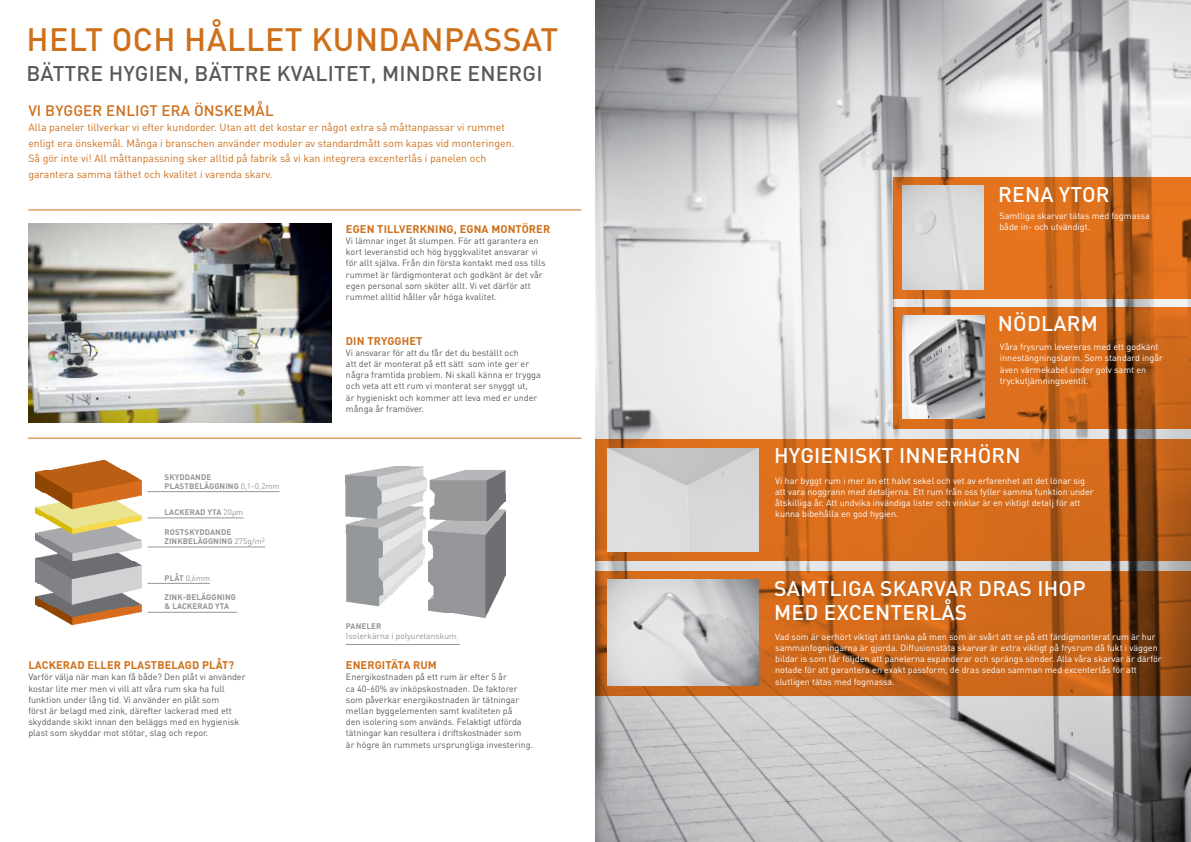
<style>
.page{position:relative;width:1191px;height:842px;background:#fff}
.page>*{position:absolute;margin:0;border:0;box-sizing:border-box;transform-origin:0 0}
.t1{font:500 32px "DIN";letter-spacing:.015em;color:#ce6f19}
.t2{font:500 21px/24.4px "DIN";letter-spacing:.01em;color:#fff}
.t3{font:500 21px "DIN";letter-spacing:.01em;color:#58595b}
.t4{font:500 15px "DIN";letter-spacing:.01em;color:#ce6f19}
.t5{font:700 11px "DIN";letter-spacing:.01em;color:#ce6f19}
.t6{font:10.5px/15.5px "DIN";color:#ce6f19}
.t7{font:9px/11.2px "DIN";color:#58595b}
.t8{font:9px/11.2px "DIN";color:#fff}
.t9{font:8.5px "DIN";color:#939598}
.t10{font:700 8px/9px "DIN";letter-spacing:.01em;color:#939598}
.t11{font:8px "DIN";color:#939598}
.s1{font-weight:400}
.s2{font-weight:700}
</style>
<div class="page">
<img style="left:595px;top:0;width:596px;height:842px">
<svg style="left:595px;top:439px;width:596px;height:122px;background:#c5641a"></svg>
<svg style="left:893px;top:177px;width:298px;height:121px;background:#d36b1c"></svg>
<svg style="left:893px;top:307px;width:298px;height:122px;background:#c6641a"></svg>
<svg style="left:595px;top:571px;width:596px;height:125px;background:#ba5e18"></svg>
<img style="left:902px;top:316px;width:82px;height:102px">
<img style="left:607px;top:448px;width:151px;height:104px">
<img style="left:607px;top:579px;width:151px;height:107px">
<img style="left:902px;top:185px;width:81px;height:104px">
<hr style="left:28px;top:210px;width:553px;height:1px;background:#ce6f19">
<hr style="left:28px;top:438px;width:553px;height:1px;background:#ce6f19">
<img style="left:28px;top:224px;width:304px;height:199px">
<img style="left:36px;top:460px;width:120px;height:166px">
<img style="left:345px;top:466px;width:160px;height:152px">
<hr style="left:148px;top:491px;width:131px;height:1px;background:#939598">
<hr style="left:148px;top:518px;width:95px;height:1px;background:#939598">
<hr style="left:148px;top:547px;width:117px;height:1px;background:#939598">
<hr style="left:148px;top:612px;width:89px;height:1px;background:#939598">
<hr style="left:148px;top:583px;width:62px;height:1px;background:#939598">
<hr style="left:346px;top:644px;width:114px;height:1px;background:#939598">
<h1 class="t1" style="left:26px;top:19px;width:533px">HELT OCH HÅLLET KUNDANPASSAT</h1>
<h2 class="t3" style="left:26px;top:60px;width:517px">BÄTTRE HYGIEN, BÄTTRE KVALITET, MINDRE ENERGI</h2>
<h3 class="t4" style="left:28px;top:101px;width:247px">VI BYGGER ENLIGT ERA ÖNSKEMÅL</h3>
<p class="t6" style="left:28px;top:120px;width:487px">Alla paneler tillverkar vi efter kundorder. Utan att det kostar er något extra så måttanpassar vi rummet enligt era önskemål. Många i branschen använder moduler av standardmått som kapas vid monteringen.<br>Så gör inte vi! All måttanpassning sker alltid på fabrik så vi kan integrera excenterlås i panelen och garantera samma täthet och kvalitet i varenda skarv.</p>
<p class="t5" style="left:346px;top:222px;width:206px">EGEN TILLVERKNING, EGNA MONTÖRER</p>
<p class="t7" style="left:346px;top:235px;width:201px">Vi lämnar inget åt slumpen. För att garantera en kort leveranstid och hög byggkvalitet ansvarar vi för allt själva. Från din första kontakt med oss tills rummet är färdigmonterat och godkänt är det vår egen personal som sköter allt. Vi vet därför att rummet alltid håller vår höga kvalitet.</p>
<p class="t10" style="left:165px;top:472px;width:116px">SKYDDANDE<br>PLASTBELÄGGNING <span class="s1">0,1-0,2mm</span></p>
<p class="t10" style="left:165px;top:507px;width:80px">LACKERAD YTA <span class="s1">20µm</span></p>
<p class="t10" style="left:165px;top:527px;width:102px">ROSTSKYDDANDE<br>ZINKBELÄGGNING <span class="s1">275g/m</span><sup>2</sup></p>
<p class="t11" style="left:165px;top:573px;width:47px"><span class="s2">PLÅT</span> 0,6mm</p>
<p class="t10" style="left:165px;top:592px;width:73px">ZINK-BELÄGGNING &amp; LACKERAD YTA</p>
<p class="t5" style="left:28px;top:658px;width:207px">LACKERAD ELLER PLASTBELAGD PLÅT?</p>
<p class="t7" style="left:28px;top:671px;width:219px">Varför välja när man kan få både? Den plåt vi använder kostar lite mer men vi vill att våra rum ska ha full funktion under lång tid. Vi använder en plåt som<br>först är belagd med zink, därefter lackerad med ett skyddande skikt innan den beläggs med en hygienisk plast som skyddar mot stötar, slag och repor.</p>
<p class="t5" style="left:346px;top:333px;width:78px">DIN TRYGGHET</p>
<p class="t7" style="left:346px;top:347px;width:196px">Vi ansvarar för att du får det du beställt och<br>att det är monterat på ett sätt som inte ger er några framtida problem. Ni skall känna er trygga och veta att ett rum vi monterat ser snyggt ut,<br>är hygieniskt och kommer att leva med er under många år framöver.</p>
<p class="t10" style="left:346px;top:621px;width:37px">PANELER</p>
<p class="t9" style="left:346px;top:631px;width:114px">Isolerkärna i polyuretanskum.</p>
<p class="t5" style="left:346px;top:658px;width:92px">ENERGITÄTA RUM</p>
<p class="t7" style="left:346px;top:671px;width:189px">Energikostnaden på ett rum är efter 5 år<br>ca 40-60% av inköpskostnaden. De faktorer som påverkar energikostnaden är tätningar mellan byggelementen samt kvaliteten på<br>den isolering som används. Felaktigt utförda tätningar kan resultera i driftskostnader som<br>är högre än rummets ursprungliga investering.</p>
<h2 class="t2" style="left:998px;top:181px;width:113px">RENA YTOR</h2>
<p class="t8" style="left:999px;top:210px;width:152px">Samtliga skarvar tätas med fogmassa både in- och utvändigt.</p>
<h2 class="t2" style="left:998px;top:311px;width:102px">NÖDLARM</h2>
<p class="t8" style="left:1000px;top:341px;width:165px">Våra frysrum levereras med ett godkänt innestängningslarm. Som standard ingår även värmekabel under golv samt en tryckutjämningsventil.</p>
<h2 class="t2" style="left:774px;top:443px;width:248px">HYGIENISKT INNERHÖRN</h2>
<p class="t8" style="left:775px;top:474px;width:320px">Vi har byggt rum i mer än ett halvt sekel och vet av erfarenhet att det lönar sig att vara noggrann med detaljerna. Ett rum från oss fyller samma funktion under åtskilliga år. Att undvika invändiga lister och vinklar är en viktigt detalj för att kunna bibehålla en god hygien.</p>
<h2 class="t2" style="left:774px;top:575px;width:313px">SAMTLIGA SKARVAR DRAS IHOP<br>MED EXCENTERLÅS</h2>
<p class="t8" style="left:775px;top:631px;width:388px">Vad som är oerhört viktigt att tänka på men som är svårt att se på ett färdigmonterat rum är hur sammanfogningarna är gjorda. Diffusionstäta skarvar är extra viktigt på frysrum då fukt i väggen bildar is som får följden att panelerna expanderar och sprängs sönder. Alla våra skarvar är därför notade för att garantera en exakt passform, de dras sedan samman med excenterlås för att slutligen tätas med fogmassa.</p>
</div>
